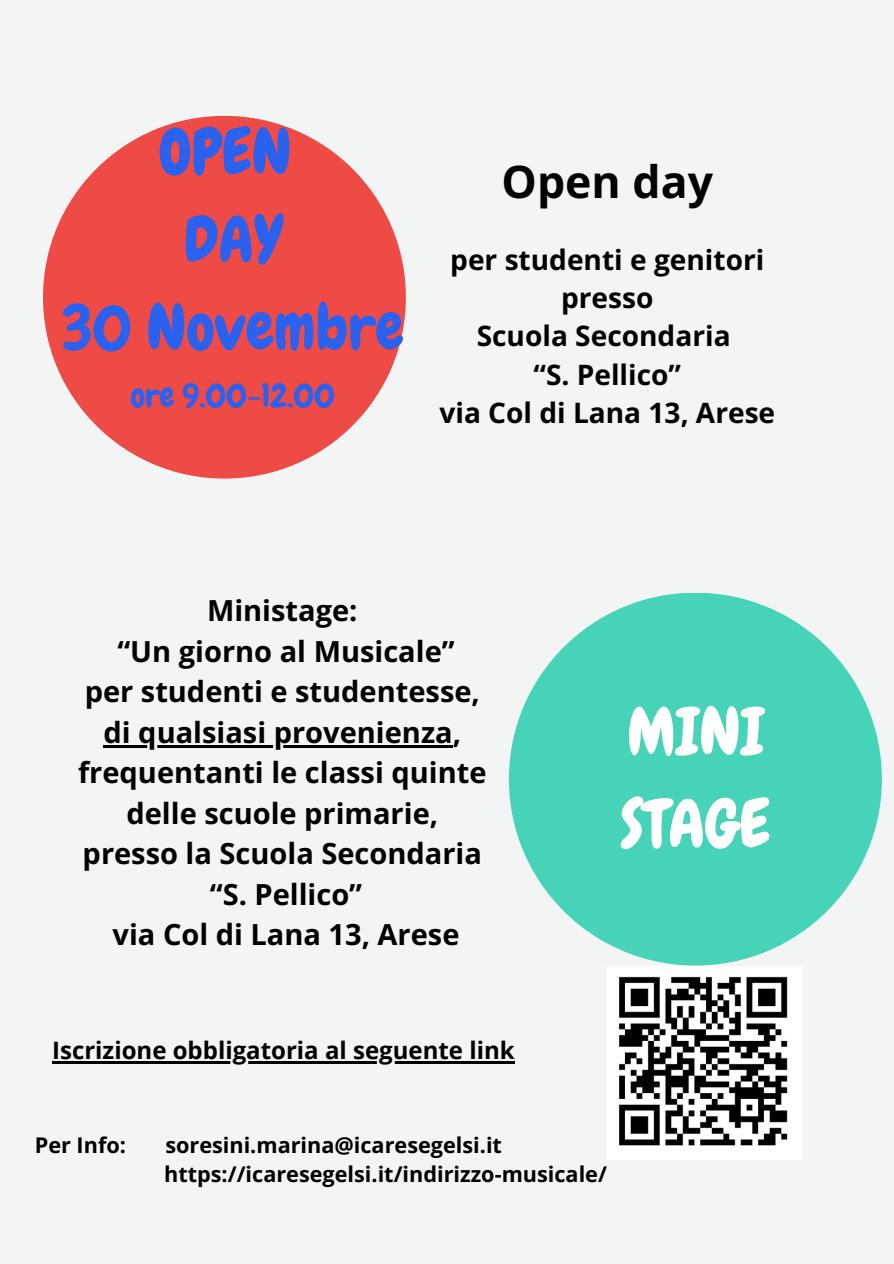
<style>
.page{position:relative;width:894px;height:1264px;background:#fff}
.page>*{position:absolute;margin:0;border:0;box-sizing:border-box;transform-origin:0 0}
.t1{font:66px/92.2px "Chewy";color:#fff}
.t2{font:63.3px/87.8px "Chewy";color:#2a61ef;text-align:center}
.t3{font:700 44.55px "Open Sans";color:#020101}
.t4{font:33.3px "Chewy";color:#2a61ef}
.t5{font:700 28.95px/40.5px "Open Sans";color:#000;text-align:center}
.t6{font:700 28.05px/38.2px "Open Sans";color:#020101;text-align:center}
.t7{font:700 24px "Open Sans";color:#000}
.t8{font:700 21.6px/29.2px "Open Sans";color:#000}
</style>
<div class="page">
<div style="left:0;top:0;width:893px;height:1263px;background:#f3f5f4"></div>
<div style="left:43px;top:116px;width:363px;height:362px;background:#ee4a46;border-radius:50%"></div>
<div style="left:508px;top:592px;width:373px;height:373px;background:#47d3b7;border-radius:50%"></div>
<hr style="left:103px;top:745px;width:349px;height:2px;background:#000">
<hr style="left:52px;top:1061px;width:462px;height:2px;background:#000">
<img style="left:607px;top:966px;width:194px;height:193px">
<h2 class="t2" style="left:61px;top:108px;width:343px">OPEN<br>DAY<br>30 Novembre</h2>
<p class="t4" style="left:130px;top:374px;width:205px">ore 9.00-12.00</p>
<h3 class="t3" style="left:501px;top:150px;width:213px">Open day</h3>
<p class="t6" style="left:439px;top:240px;width:337px">per studenti e genitori presso<br>Scuola Secondaria<br>“S. Pellico”<br>via Col di Lana 13, Arese</p>
<p class="t5" style="left:78px;top:589px;width:410px">Ministage:<br>“Un giorno al Musicale”<br>per studenti e studentesse, di qualsiasi provenienza, frequentanti le classi quinte delle scuole primarie, presso la Scuola Secondaria “S. Pellico”<br>via Col di Lana 13, Arese</p>
<h1 class="t1" style="left:620px;top:686px;width:151px">MINI<br>STAGE</h1>
<p class="t7" style="left:52px;top:1033px;width:464px">Iscrizione obbligatoria al seguente link</p>
<p class="t8" style="left:35px;top:1129px;width:93px">Per Info:</p>
<p class="t8" style="left:164px;top:1129px;width:444px">soresini.marina@icaresegelsi.it https://icaresegelsi.it/indirizzo-musicale/</p>
</div>
